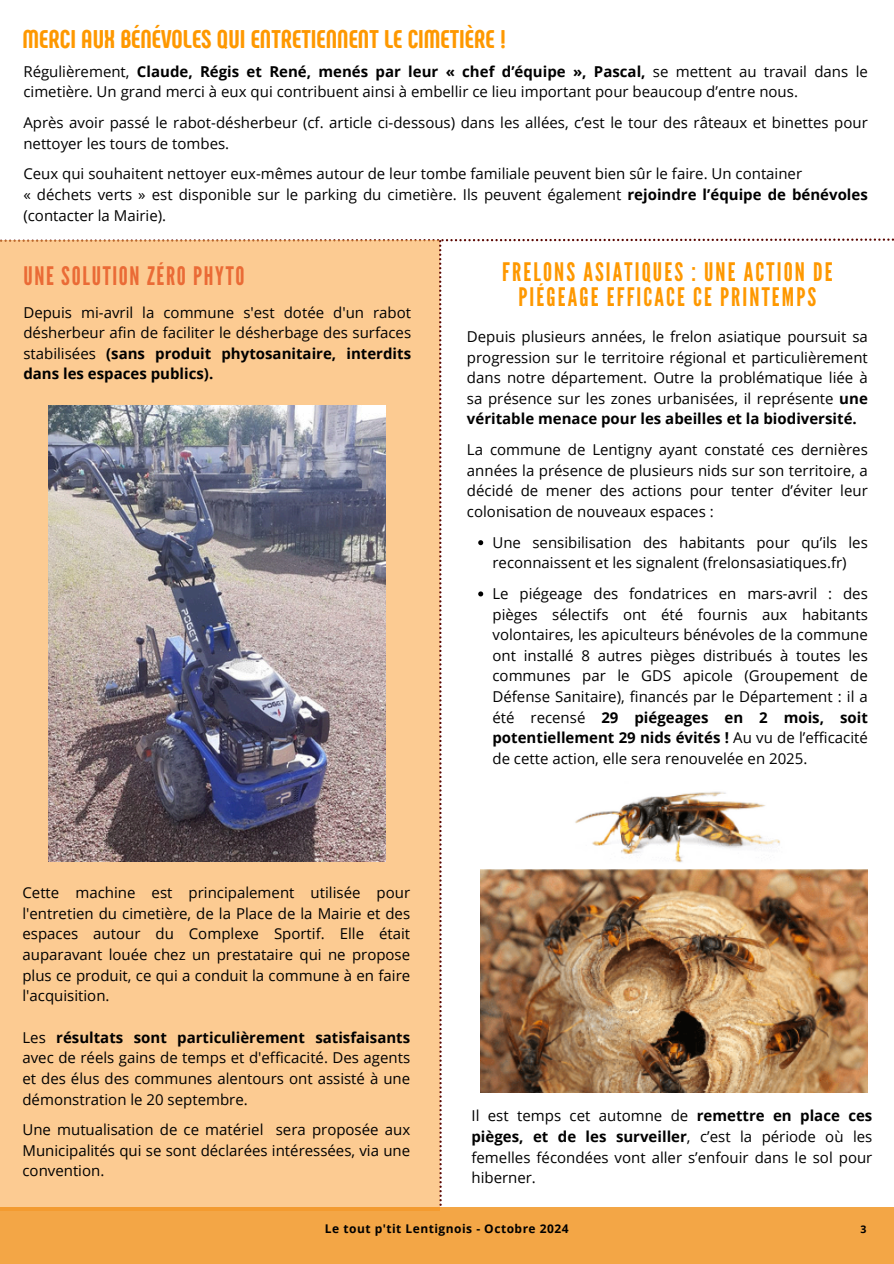
<style>
.page{position:relative;width:894px;height:1264px;background:#fff}
.page>*{position:absolute;margin:0;border:0;box-sizing:border-box;transform-origin:0 0}
.t1{font:25.5px/24.8px "League Gothic";letter-spacing:.085em;color:#fe9800;text-align:center}
.t2{font:25.5px "RTL Phenomena Bold";color:#fe9800}
.t3{font:25.5px "League Gothic";letter-spacing:.065em;color:#ea6b36}
.t4{font:15px/20.7px "Open Sans";color:#000;text-align:justify}
.t5{font:700 12px "Open Sans";letter-spacing:.04em;color:#000}
.t6{font:700 10.5px "Open Sans";color:#000}
.s1{font-weight:700}
</style>
<div class="page">
<div style="left:0;top:1207px;width:893px;height:56px;background:#f3a646"></div>
<img style="left:0;top:238px;width:893px;height:967px">
<h2 class="t2" style="left:22px;top:22px;width:485px">MERCI AUX BÉNÉVOLES QUI ENTRETIENNENT LE CIMETIÈRE !</h2>
<h3 class="t4" style="left:23px;top:61px;width:845px">Régulièrement, <span class="s1">Claude, Régis et René, menés par leur « chef d’équipe », Pascal,</span> se mettent au travail dans le cimetière. Un grand merci à eux qui contribuent ainsi à embellir ce lieu important pour beaucoup d’entre nous.</h3>
<p class="t4" style="left:23px;top:112px;width:845px">Après avoir passé le rabot-désherbeur (cf. article ci-dessous) dans les allées, c’est le tour des râteaux et binettes pour nettoyer les tours de tombes.</p>
<h3 class="t4" style="left:23px;top:163px;width:845px;text-align:left">Ceux qui souhaitent nettoyer eux-mêmes autour de leur tombe familiale peuvent bien sûr le faire. Un container<br>« déchets verts » est disponible sur le parking du cimetière. Ils peuvent également <span class="s1">rejoindre l’équipe de bénévoles </span>(contacter la Mairie).</h3>
<h3 class="t1" style="left:502px;top:260px;width:332px">FRELONS ASIATIQUES : UNE ACTION DE<br>PIÉGEAGE EFFICACE CE PRINTEMPS</h3>
<h3 class="t4" style="left:467px;top:326px;width:402px">Depuis plusieurs années, le frelon asiatique poursuit sa progression sur le territoire régional et particulièrement dans notre département. Outre la problématique liée à sa présence sur les zones urbanisées, il représente <span class="s1">une véritable menace pour les abeilles et la biodiversité.</span></h3>
<h2 class="t4" style="left:467px;top:439px;width:402px">La commune de Lentigny ayant constaté ces dernières années la présence de plusieurs nids sur son territoire, a décidé de mener des actions pour tenter d’éviter leur colonisation de nouveaux espaces :</h2>
<h3 class="t4" style="left:492px;top:531px;width:377px">Une sensibilisation des habitants pour qu’ils les reconnaissent et les signalent (frelonsasiatiques.fr)</h3>
<h3 class="t4" style="left:492px;top:582px;width:377px">Le piégeage des fondatrices en mars-avril : des pièges sélectifs ont été fournis aux habitants volontaires, les apiculteurs bénévoles de la commune ont installé 8 autres pièges distribués à toutes les communes par le GDS apicole (Groupement de Défense Sanitaire), financés par le Département : il a été recensé <span class="s1">29 piégeages en 2 mois, soit potentiellement 29 nids évités !</span> Au vu de l’efficacité de cette action, elle sera renouvelée en 2025.</h3>
<h3 class="t3" style="left:23px;top:261px;width:222px">UNE SOLUTION ZÉRO PHYTO</h3>
<h3 class="t4" style="left:23px;top:301px;width:389px">Depuis mi-avril la commune s'est dotée d'un rabot désherbeur afin de faciliter le désherbage des surfaces stabilisées <span class="s1">(sans produit phytosanitaire, interdits dans les espaces publics).</span></h3>
<p class="t4" style="left:22px;top:882px;width:389px">Cette machine est principalement utilisée pour l'entretien du cimetière, de la Place de la Mairie et des espaces autour du Complexe Sportif. Elle était auparavant louée chez un prestataire qui ne propose plus ce produit, ce qui a conduit la commune à en faire l'acquisition.</p>
<p class="t4" style="left:22px;top:1026px;width:389px">Les <span class="s1">résultats sont particulièrement satisfaisants </span>avec de réels gains de temps et d'efficacité. Des agents et des élus des communes alentours ont assisté à une démonstration le 20 septembre.</p>
<p class="t4" style="left:22px;top:1118px;width:389px">Une mutualisation de ce matériel sera proposée aux Municipalités qui se sont déclarées intéressées, via une convention.</p>
<h3 class="t4" style="left:471px;top:1105px;width:402px">Il est temps cet automne de <span class="s1">remettre en place ces pièges, et de les surveiller</span>, c’est la période où les femelles fécondées vont aller s’enfouir dans le sol pour hiberner.</h3>
<p class="t5" style="left:325px;top:1220px;width:245px">Le tout p'tit Lentignois - Octobre 2024</p>
<p class="t6" style="left:860px;top:1221px;width:7px">3</p>
</div>
